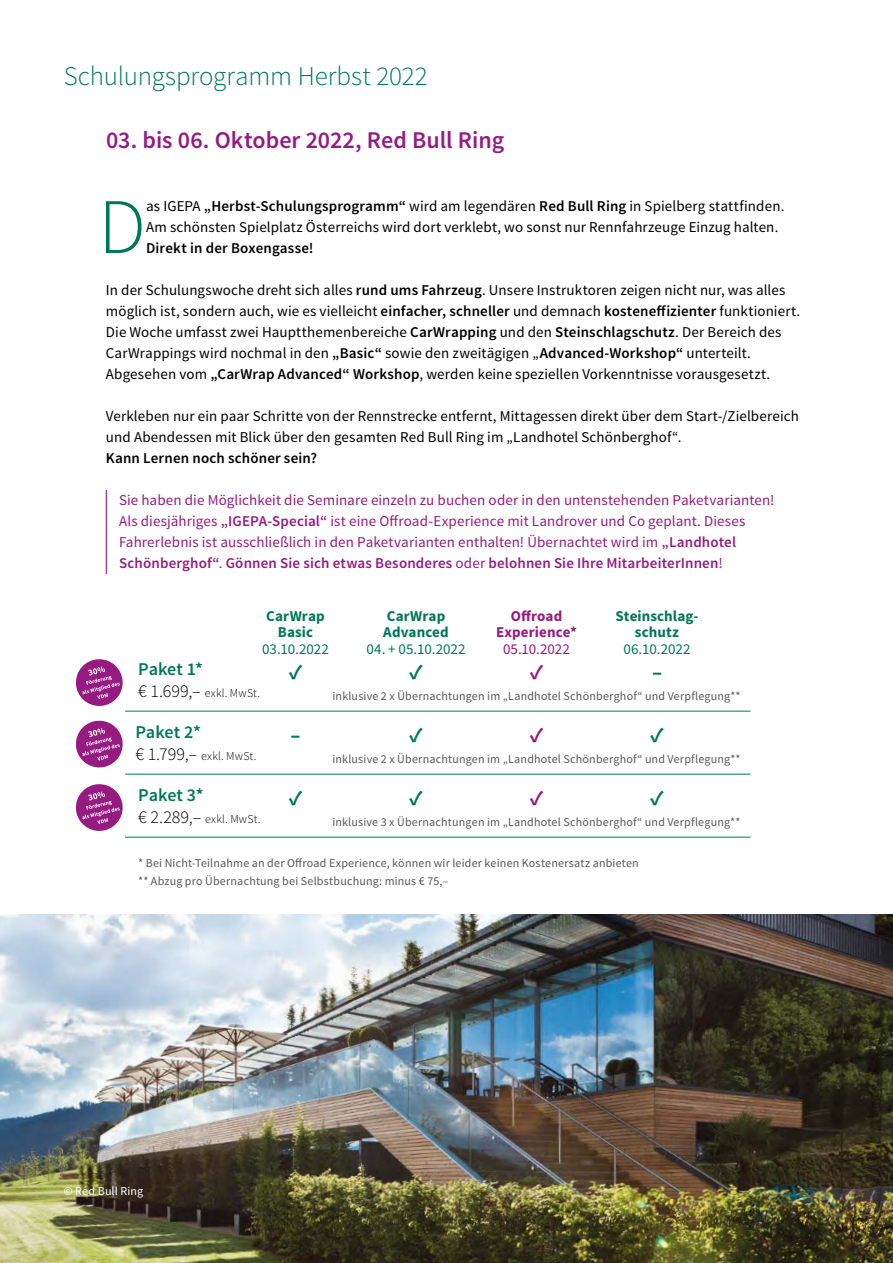
<style>
.page{position:relative;width:893px;height:1263px;background:#fff}
.page>*{position:absolute;margin:0;border:0;box-sizing:border-box;transform-origin:0 0}
.t1{font:300 78.75px "Source Sans Pro";color:#007858}
.t2{font:300 27px "Source Sans Pro";letter-spacing:-.005em;color:#007858}
.t3{font:600 24px "Source Sans Pro";color:#951b81}
.t4{font:700 21px "Source Sans Pro";color:#007858}
.t5{font:700 21px "Source Sans Pro";color:#951b81}
.t6{font:600 18px "Source Sans Pro";letter-spacing:-.005em;color:#007858}
.t7{font:15px/21px "Source Sans Pro";letter-spacing:.01em;color:#000}
.t8{font:15px/21px "Source Sans Pro";letter-spacing:.005em;color:#951b81}
.t9{font:600 15px "Source Sans Pro";letter-spacing:.01em;color:#000}
.t10{font:700 15px/16.5px "Source Sans Pro";letter-spacing:.005em;color:#007858;text-align:center}
.t11{font:15px "Source Sans Pro";color:#007858}
.t12{font:700 15px/16.5px "Source Sans Pro";letter-spacing:.01em;color:#951b81;text-align:center}
.t13{font:12px/18px "Source Sans Pro";letter-spacing:.015em;color:#575756}
.t14{font:300 12px "Source Sans Pro";letter-spacing:.02em;color:#000}
.t15{font:12px "Source Sans Pro";letter-spacing:.01em;color:#fff}
.s1{font-weight:600}
.s2{font-size:18px}
</style>
<div class="page">
<hr style="left:125px;top:711px;width:625px;height:1px;background:#007858">
<hr style="left:125px;top:774px;width:625px;height:1px;background:#007858">
<hr style="left:125px;top:837px;width:625px;height:1px;background:#007858">
<hr style="left:106px;top:490px;width:1px;height:84px;background:#951b81">
<img style="left:0;top:914px;width:893px;height:349px">
<svg style="left:75px;top:659px;width:48px;height:47px"></svg>
<svg style="left:75px;top:720px;width:48px;height:48px"></svg>
<svg style="left:75px;top:784px;width:48px;height:47px"></svg>
<h2 class="t2" style="left:64px;top:60px;width:366px">Schulungsprogramm Herbst 2022</h2>
<h3 class="t3" style="left:106px;top:125px;width:400px">03. bis 06. Oktober 2022, Red Bull Ring</h3>
<h1 class="t1" style="left:99px;top:179px;width:49px">D</h1>
<p class="t7" style="left:146px;top:196px;width:640px">as IGEPA <span class="s1">„Herbst-Schulungsprogramm“</span> wird am legendären <span class="s1">Red Bull Ring</span> in Spielberg stattfinden.<br>Am schönsten Spielplatz Österreichs wird dort verklebt, wo sonst nur Rennfahrzeuge Einzug halten.</p>
<p class="t9" style="left:146px;top:239px;width:169px">Direkt in der Boxengasse!</p>
<p class="t7" style="left:106px;top:280px;width:696px">In der Schulungswoche dreht sich alles <span class="s1">rund ums Fahrzeug</span>. Unsere Instruktoren zeigen nicht nur, was alles möglich ist, sondern auch, wie es vielleicht <span class="s1">einfacher, schneller</span> und demnach <span class="s1">kosteneffizienter</span> funktioniert.<br>Die Woche umfasst zwei Hauptthemenbereiche <span class="s1">CarWrapping</span> und den <span class="s1">Steinschlagschutz</span>. Der Bereich des CarWrappings wird nochmal in den <span class="s1">„Basic“</span> sowie den zweitägigen „<span class="s1">Advanced-Workshop“</span> unterteilt.<br>Abgesehen vom <span class="s1">„CarWrap Advanced“ Workshop</span>, werden keine speziellen Vorkenntnisse vorausgesetzt.</p>
<p class="t7" style="left:106px;top:406px;width:694px">Verkleben nur ein paar Schritte von der Rennstrecke entfernt, Mittagessen direkt über dem Start-/Zielbereich und Abendessen mit Blick über den gesamten Red Bull Ring im „Landhotel Schönberghof“.</p>
<p class="t9" style="left:106px;top:449px;width:213px">Kann Lernen noch schöner sein?</p>
<p class="t8" style="left:119px;top:490px;width:657px">Sie haben die Möglichkeit die Seminare einzeln zu buchen oder in den untenstehenden Paketvarianten!<br>Als diesjähriges <span class="s1">„IGEPA-Special“</span> ist eine Offroad-Experience mit Landrover und Co geplant. Dieses Fahrerlebnis ist ausschließlich in den Paketvarianten enthalten! Übernachtet wird im <span class="s1">„Landhotel Schönberghof“</span>. <span class="s1">Gönnen Sie sich etwas Besonderes</span> oder <span class="s1">belohnen Sie Ihre MitarbeiterInnen</span>!</p>
<p class="t10" style="left:266px;top:608px;width:60px">CarWrap<br>Basic</p>
<p class="t11" style="left:262px;top:639px;width:68px">03.10.2022</p>
<p class="t10" style="left:383px;top:608px;width:67px;text-align:left">CarWrap<br>Advanced</p>
<p class="t11" style="left:366px;top:639px;width:101px">04. + 05.10.2022</p>
<p class="t12" style="left:496px;top:608px;width:82px">Offroad<br>Experience*</p>
<p class="t8" style="left:503px;top:638px;width:69px">05.10.2022</p>
<p class="t10" style="left:616px;top:608px;width:84px">Steinschlag&shy;schutz</p>
<p class="t11" style="left:623px;top:639px;width:69px">06.10.2022</p>
<p class="t6" style="left:138px;top:658px;width:66px">Paket 1*</p>
<p class="t14" style="left:138px;top:685px;width:123px"><span class="s2">€ 1.699,–</span> exkl. MwSt.</p>
<p class="t6" style="left:135px;top:721px;width:67px">Paket 2*</p>
<p class="t14" style="left:135px;top:748px;width:122px"><span class="s2">€ 1.799,–</span> exkl. MwSt.</p>
<p class="t6" style="left:138px;top:784px;width:67px">Paket 3*</p>
<p class="t14" style="left:138px;top:811px;width:124px"><span class="s2">€ 2.289,–</span> exkl. MwSt.</p>
<h3 class="t4" style="left:289px;top:658px;width:15px">✓</h3>
<h3 class="t4" style="left:409px;top:659px;width:15px">✓</h3>
<h3 class="t5" style="left:530px;top:659px;width:15px">✓</h3>
<h3 class="t4" style="left:652px;top:659px;width:12px">–</h3>
<p class="t13" style="left:333px;top:687px;width:410px">inklusive 2 x Übernachtungen im „Landhotel Schönberghof“ und Verpflegung**</p>
<h3 class="t4" style="left:290px;top:721px;width:12px">–</h3>
<h3 class="t4" style="left:409px;top:721px;width:15px">✓</h3>
<h3 class="t5" style="left:530px;top:721px;width:15px">✓</h3>
<h3 class="t4" style="left:650px;top:721px;width:15px">✓</h3>
<p class="t13" style="left:332px;top:750px;width:410px">inklusive 2 x Übernachtungen im „Landhotel Schönberghof“ und Verpflegung**</p>
<h3 class="t4" style="left:289px;top:784px;width:15px">✓</h3>
<h3 class="t4" style="left:409px;top:784px;width:15px">✓</h3>
<h3 class="t5" style="left:530px;top:784px;width:15px">✓</h3>
<h3 class="t4" style="left:650px;top:784px;width:15px">✓</h3>
<p class="t13" style="left:332px;top:813px;width:410px">inklusive 3 x Übernachtungen im „Landhotel Schönberghof“ und Verpflegung**</p>
<p class="t13" style="left:138px;top:854px;width:502px">* Bei Nicht-Teilnahme an der Offroad Experience, können wir leider keinen Kostenersatz anbieten ** Abzug pro Übernachtung bei Selbstbuchung: minus € 75,–</p>
<p class="t15" style="left:64px;top:1183px;width:81px">© Red Bull Ring</p>
</div>
